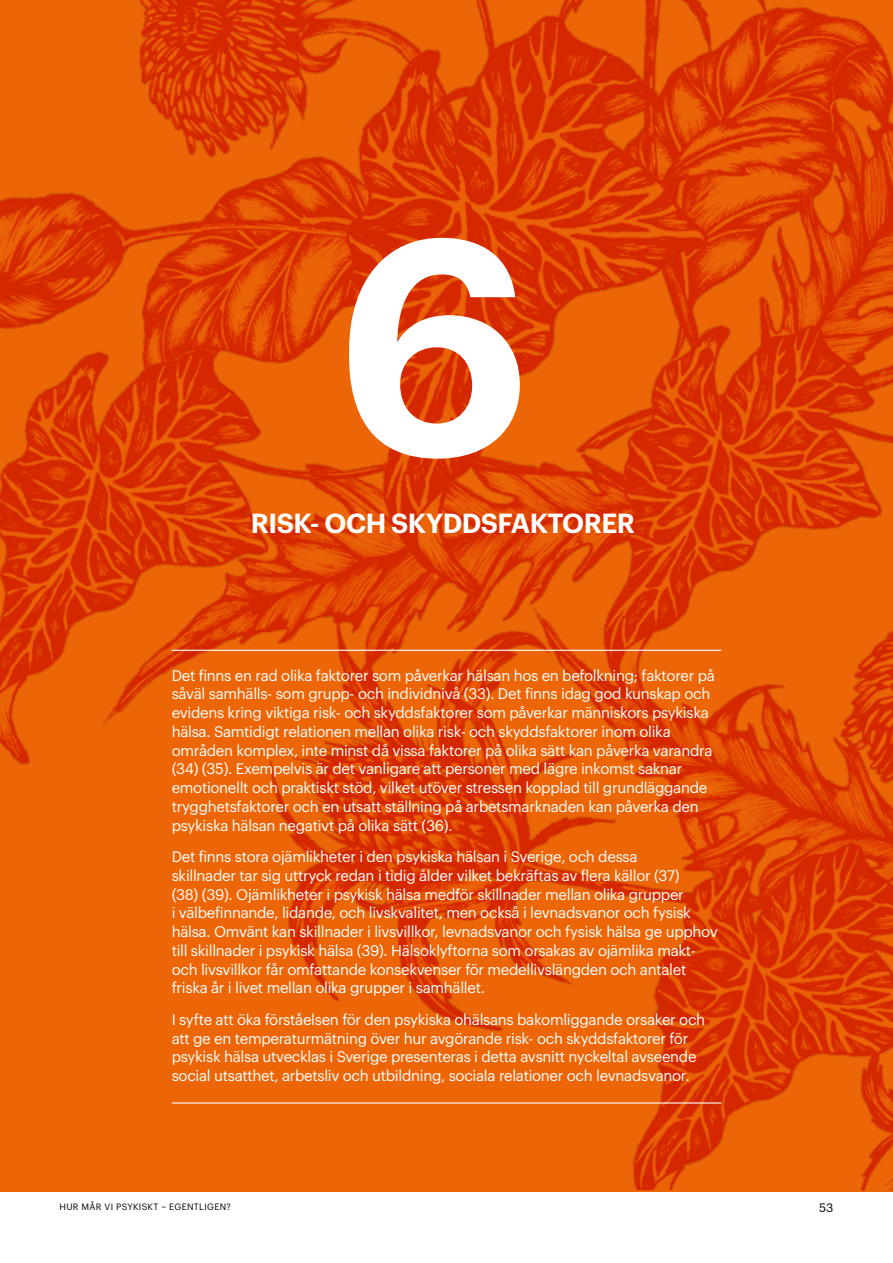
<style>
.page{position:relative;width:893px;height:1263px;background:#fff}
.page>*{position:absolute;margin:0;border:0;box-sizing:border-box;transform-origin:0 0}
.t1{font:600 300px "Graphik";color:#fff}
.t2{font:600 27px "Graphik";letter-spacing:-.02em;color:#fff}
.t3{font:15px/18.8px "Graphik";letter-spacing:-.02em;color:#fff}
.t4{font:12px "Graphik";color:#000}
.t5{font:9px "Graphik";letter-spacing:.035em;color:#000}
</style>
<div class="page">
<img style="left:0;top:0;width:893px;height:1191px">
<hr style="left:172px;top:650px;width:549px;height:1px;background:#fff">
<hr style="left:172px;top:1102px;width:549px;height:1px;background:#fff">
<hr style="left:60px;top:1190px;width:773px;height:1px;background:#ec6608">
<h1 class="t1" style="left:336px;top:117px;width:198px">6</h1>
<h2 class="t2" style="left:251px;top:502px;width:386px">RISK- OCH SKYDDSFAKTORER</h2>
<p class="t3" style="left:172px;top:664px;width:545px">Det finns en rad olika faktorer som påverkar hälsan hos en befolkning; faktorer på såväl samhälls- som grupp- och individnivå (33). Det finns idag god kunskap och evidens kring viktiga risk- och skyddsfaktorer som påverkar människors psykiska hälsa. Samtidigt relationen mellan olika risk- och skyddsfaktorer inom olika områden komplex, inte minst då vissa faktorer på olika sätt kan påverka varandra (34) (35). Exempelvis är det vanligare att personer med lägre inkomst saknar emotionellt och praktiskt stöd, vilket utöver stressen kopplad till grundläggande trygghetsfaktorer och en utsatt ställning på arbetsmarknaden kan påverka den psykiska hälsan negativt på olika sätt (36).</p>
<p class="t3" style="left:172px;top:846px;width:548px">Det finns stora ojämlikheter i den psykiska hälsan i Sverige, och dessa<br>skillnader tar sig uttryck redan i tidig ålder vilket bekräftas av flera källor (37)<br>(38) (39). Ojämlikheter i psykisk hälsa medför skillnader mellan olika grupper<br>i välbefinnande, lidande, och livskvalitet, men också i levnadsvanor och fysisk hälsa. Omvänt kan skillnader i livsvillkor, levnadsvanor och fysisk hälsa ge upphov till skillnader i psykisk hälsa (39). Hälsoklyftorna som orsakas av ojämlika makt&shy;och livsvillkor får omfattande konsekvenser för medellivslängden och antalet friska år i livet mellan olika grupper i samhället.</p>
<p class="t3" style="left:172px;top:1009px;width:535px">I syfte att öka förståelsen för den psykiska ohälsans bakomliggande orsaker och att ge en temperaturmätning över hur avgörande risk- och skyddsfaktorer för psykisk hälsa utvecklas i Sverige presenteras i detta avsnitt nyckeltal avseende social utsatthet, arbetsliv och utbildning, sociala relationer och levnadsvanor.</p>
<p class="t5" style="left:60px;top:1200px;width:173px">HUR MÅR VI PSYKISKT – EGENTLIGEN?</p>
<p class="t4" style="left:819px;top:1199px;width:16px">53</p>
</div>
